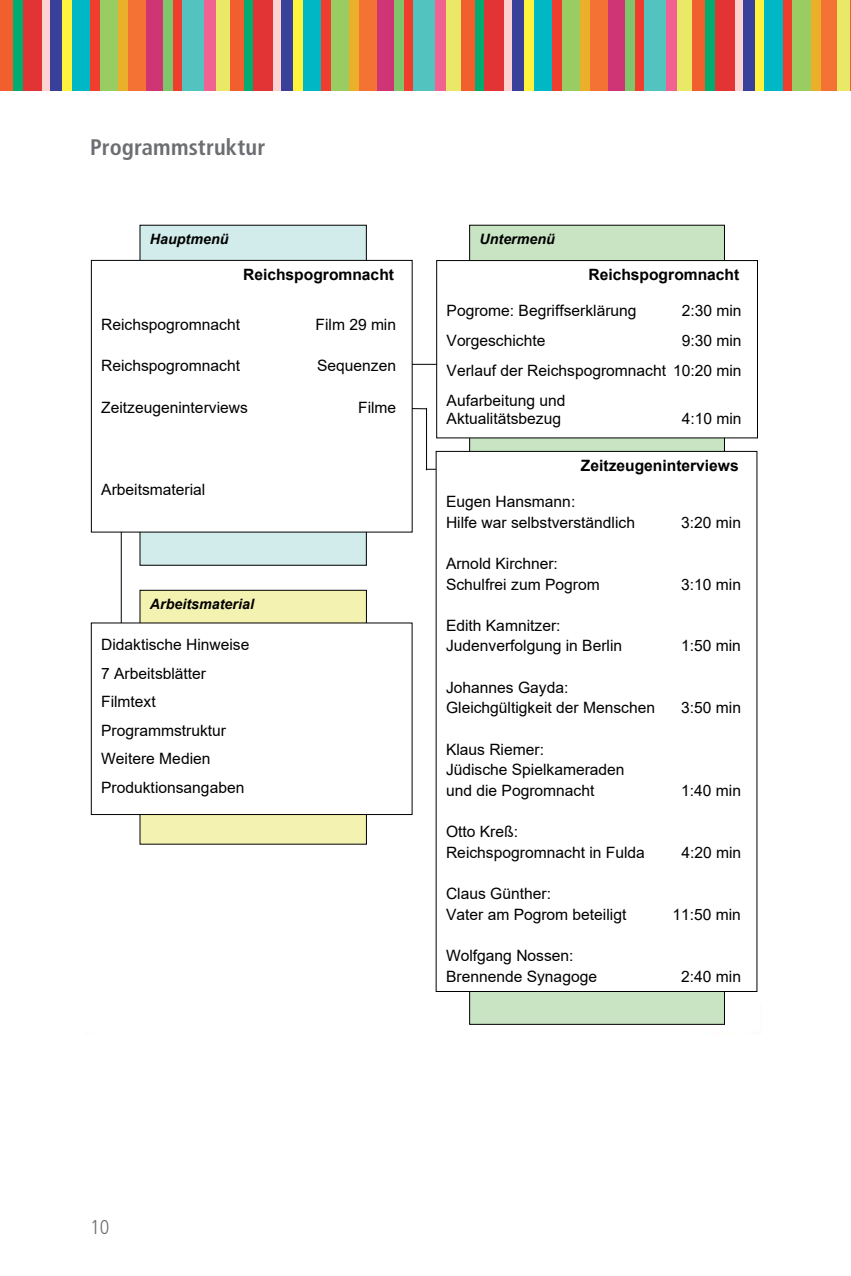
<style>
.page{position:relative;width:851px;height:1276px;background:#fff}
.page>*{position:absolute;margin:0;border:0;box-sizing:border-box;transform-origin:0 0}
.t1{font:700 condensed 22.5px "Frutiger LT Std";letter-spacing:.005em;color:#6d6e71}
.t2{font:300 condensed 20px "Frutiger LT Std";color:#6d6e71}
.t3{font:15.5px/20.8px "Arial";color:#000}
.t4{font:700 15.5px "Arial";color:#000}
.t5{font:italic 700 14.25px "Arial";color:#000}
</style>
<div class="page">
<div style="left:0;top:0;width:13px;height:90px;background:#f15f2f"></div>
<div style="left:13px;top:0;width:10px;height:90px;background:#00ac6f"></div>
<div style="left:23px;top:0;width:19px;height:90px;background:#e23435"></div>
<div style="left:42px;top:0;width:9px;height:90px;background:#fcd3d0"></div>
<div style="left:51px;top:0;width:11px;height:90px;background:#38409a"></div>
<div style="left:62px;top:0;width:10px;height:90px;background:#fff33e"></div>
<div style="left:72px;top:0;width:18px;height:90px;background:#00b7c6"></div>
<div style="left:90px;top:0;width:10px;height:90px;background:#ef3e2e"></div>
<div style="left:100px;top:0;width:18px;height:90px;background:#99cc61"></div>
<div style="left:118px;top:0;width:10px;height:90px;background:#eab02a"></div>
<div style="left:128px;top:0;width:18px;height:90px;background:#f37234"></div>
<div style="left:146px;top:0;width:17px;height:90px;background:#cf3475"></div>
<div style="left:163px;top:0;width:10px;height:90px;background:#81c56a"></div>
<div style="left:173px;top:0;width:10px;height:90px;background:#ef3e2e"></div>
<div style="left:183px;top:0;width:21px;height:90px;background:#53c3c0"></div>
<div style="left:204px;top:0;width:11px;height:90px;background:#f06291"></div>
<div style="left:215px;top:0;width:15px;height:90px;background:#e9e967"></div>
<div style="left:230px;top:0;width:14px;height:90px;background:#f15f2f"></div>
<div style="left:244px;top:0;width:9px;height:90px;background:#00ac6f"></div>
<div style="left:253px;top:0;width:20px;height:90px;background:#e23435"></div>
<div style="left:273px;top:0;width:8px;height:90px;background:#fcd3d0"></div>
<div style="left:281px;top:0;width:12px;height:90px;background:#38409a"></div>
<div style="left:293px;top:0;width:10px;height:90px;background:#fff33e"></div>
<div style="left:303px;top:0;width:18px;height:90px;background:#00b7c6"></div>
<div style="left:321px;top:0;width:10px;height:90px;background:#ef3e2e"></div>
<div style="left:331px;top:0;width:18px;height:90px;background:#99cc61"></div>
<div style="left:349px;top:0;width:10px;height:90px;background:#eab02a"></div>
<div style="left:359px;top:0;width:18px;height:90px;background:#f37234"></div>
<div style="left:377px;top:0;width:16px;height:90px;background:#cf3475"></div>
<div style="left:393px;top:0;width:10px;height:90px;background:#81c56a"></div>
<div style="left:403px;top:0;width:10px;height:90px;background:#ef3e2e"></div>
<div style="left:413px;top:0;width:22px;height:90px;background:#53c3c0"></div>
<div style="left:435px;top:0;width:11px;height:90px;background:#f06291"></div>
<div style="left:446px;top:0;width:15px;height:90px;background:#e9e967"></div>
<div style="left:461px;top:0;width:13px;height:90px;background:#f15f2f"></div>
<div style="left:474px;top:0;width:10px;height:90px;background:#00ac6f"></div>
<div style="left:484px;top:0;width:20px;height:90px;background:#e23435"></div>
<div style="left:504px;top:0;width:8px;height:90px;background:#fcd3d0"></div>
<div style="left:512px;top:0;width:12px;height:90px;background:#38409a"></div>
<div style="left:524px;top:0;width:10px;height:90px;background:#fff33e"></div>
<div style="left:534px;top:0;width:18px;height:90px;background:#00b7c6"></div>
<div style="left:552px;top:0;width:10px;height:90px;background:#ef3e2e"></div>
<div style="left:562px;top:0;width:18px;height:90px;background:#99cc61"></div>
<div style="left:580px;top:0;width:10px;height:90px;background:#eab02a"></div>
<div style="left:590px;top:0;width:18px;height:90px;background:#f37234"></div>
<div style="left:608px;top:0;width:16px;height:90px;background:#cf3475"></div>
<div style="left:624px;top:0;width:10px;height:90px;background:#81c56a"></div>
<div style="left:634px;top:0;width:10px;height:90px;background:#ef3e2e"></div>
<div style="left:644px;top:0;width:21px;height:90px;background:#53c3c0"></div>
<div style="left:665px;top:0;width:12px;height:90px;background:#f06291"></div>
<div style="left:677px;top:0;width:15px;height:90px;background:#e9e967"></div>
<div style="left:692px;top:0;width:13px;height:90px;background:#f15f2f"></div>
<div style="left:705px;top:0;width:10px;height:90px;background:#00ac6f"></div>
<div style="left:715px;top:0;width:20px;height:90px;background:#e23435"></div>
<div style="left:735px;top:0;width:8px;height:90px;background:#fcd3d0"></div>
<div style="left:743px;top:0;width:11px;height:90px;background:#38409a"></div>
<div style="left:754px;top:0;width:10px;height:90px;background:#fff33e"></div>
<div style="left:764px;top:0;width:18px;height:90px;background:#00b7c6"></div>
<div style="left:782px;top:0;width:10px;height:90px;background:#ef3e2e"></div>
<div style="left:792px;top:0;width:18px;height:90px;background:#99cc61"></div>
<div style="left:810px;top:0;width:10px;height:90px;background:#eab02a"></div>
<div style="left:820px;top:0;width:18px;height:90px;background:#f37234"></div>
<div style="left:836px;top:0;width:14px;height:90px;background:#e9e967"></div>
<hr style="left:850px;top:0;width:1px;height:90px;background:#f15f2f">
<img style="left:90px;top:224px;width:668px;height:801px">
<hr style="left:388px;top:408px;width:38px;height:1px;background:#000">
<hr style="left:426px;top:469px;width:39px;height:1px;background:#000">
<hr style="left:121px;top:520px;width:1px;height:244px;background:#000">
<div style="left:469px;top:225px;width:255px;height:799px;background:#c8e4c3"></div>
<div style="left:140px;top:225px;width:226px;height:340px;background:#d1eceb"></div>
<hr style="left:407px;top:364px;width:44px;height:1px;background:#000">
<div style="left:91px;top:260px;width:321px;height:272px;background:#fff"></div>
<div style="left:91px;top:260px;width:321px;height:272px;border:1px solid #000"></div>
<div style="left:436px;top:260px;width:321px;height:178px;background:#fff"></div>
<div style="left:436px;top:260px;width:321px;height:178px;border:1px solid #000"></div>
<div style="left:140px;top:590px;width:226px;height:254px;background:#f3f2b0"></div>
<div style="left:91px;top:623px;width:321px;height:191px;background:#fff"></div>
<div style="left:91px;top:622px;width:321px;height:193px;border:1px solid #000"></div>
<div style="left:436px;top:451px;width:320px;height:540px;background:#fff"></div>
<hr style="left:426px;top:408px;width:1px;height:62px;background:#000">
<h1 class="t1" style="left:90px;top:134px;width:177px">Programmstruktur</h1>
<p class="t5" style="left:150px;top:229px;width:80px">Hauptmenü</p>
<p class="t5" style="left:479px;top:229px;width:77px">Untermenü</p>
<p class="t4" style="left:243px;top:264px;width:152px">Reichspogromnacht</p>
<p class="t3" style="left:101px;top:314px;width:140px">Reichspogromnacht</p>
<p class="t3" style="left:315px;top:314px;width:82px">Film 29 min</p>
<p class="t3" style="left:101px;top:355px;width:140px">Reichspogromnacht</p>
<p class="t3" style="left:317px;top:355px;width:80px">Sequenzen</p>
<p class="t3" style="left:101px;top:397px;width:148px">Zeitzeugeninterviews</p>
<p class="t3" style="left:358px;top:397px;width:40px">Filme</p>
<p class="t4" style="left:588px;top:264px;width:152px">Reichspogromnacht</p>
<p class="t3" style="left:446px;top:300px;width:191px">Pogrome: Begriffserklärung</p>
<p class="t3" style="left:681px;top:300px;width:61px">2:30 min</p>
<p class="t3" style="left:446px;top:330px;width:100px">Vorgeschichte</p>
<p class="t3" style="left:446px;top:325px;width:296px;line-height:29.8px;text-align:justify;text-indent:235px">9:30 min Verlauf der Reichspogromnacht 10:20 min Aufarbeitung und</p>
<p class="t3" style="left:446px;top:408px;width:116px">Aktualitätsbezug</p>
<p class="t3" style="left:681px;top:408px;width:61px">4:10 min</p>
<p class="t3" style="left:101px;top:479px;width:106px">Arbeitsmaterial</p>
<p class="t5" style="left:150px;top:594px;width:106px">Arbeitsmaterial</p>
<p class="t3" style="left:101px;top:630px;width:150px;line-height:28.5px">Didaktische Hinweise<br>7 Arbeitsblätter<br>Filmtext<br>Programmstruktur<br>Weitere Medien<br>Produktionsangaben</p>
<p class="t2" style="left:90px;top:1216px;width:21px">10</p>
<p class="t4" style="left:581px;top:455px;width:159px">Zeitzeugeninterviews</p>
<p class="t3" style="left:446px;top:491px;width:190px">Eugen Hansmann:<br>Hilfe war selbstverständlich</p>
<p class="t3" style="left:681px;top:512px;width:61px">3:20 min</p>
<p class="t3" style="left:446px;top:553px;width:155px">Arnold Kirchner:<br>Schulfrei zum Pogrom</p>
<p class="t3" style="left:446px;top:615px;width:178px">Edith Kamnitzer:<br>Judenverfolgung in Berlin</p>
<p class="t3" style="left:446px;top:677px;width:210px">Johannes Gayda:<br>Gleichgültigkeit der Menschen</p>
<p class="t3" style="left:446px;top:739px;width:180px">Klaus Riemer:<br>Jüdische Spielkameraden und die Pogromnacht</p>
<p class="t3" style="left:446px;top:821px;width:200px">Otto Kreß:<br>Reichspogromnacht in Fulda</p>
<p class="t3" style="left:446px;top:883px;width:182px">Claus Günther:<br>Vater am Pogrom beteiligt</p>
<p class="t3" style="left:446px;top:945px;width:152px">Wolfgang Nossen:<br>Brennende Synagoge</p>
<p class="t3" style="left:681px;top:573px;width:61px">3:10 min</p>
<p class="t3" style="left:681px;top:635px;width:61px">1:50 min</p>
<p class="t3" style="left:681px;top:697px;width:61px">3:50 min</p>
<p class="t3" style="left:681px;top:780px;width:61px">1:40 min</p>
<p class="t3" style="left:681px;top:842px;width:61px">4:20 min</p>
<p class="t3" style="left:672px;top:904px;width:70px">11:50 min</p>
<p class="t3" style="left:681px;top:965px;width:61px">2:40 min</p>
</div>
